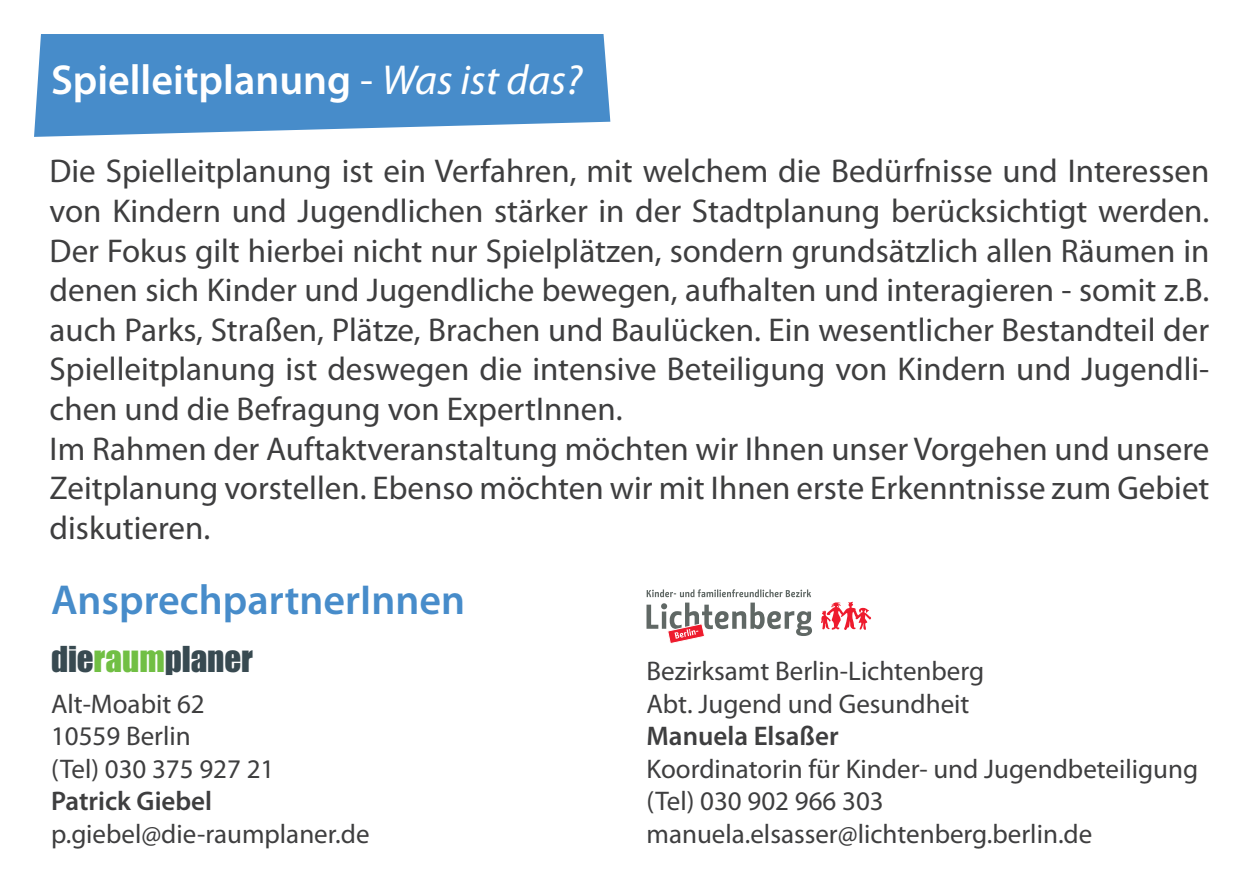
<style>
.page{position:relative;width:1259px;height:893px;background:#fff}
.page>*{position:absolute;margin:0;border:0;box-sizing:border-box;transform-origin:0 0}
.t1{font:600 42px "Myriad Pro";color:#fff}
.t2{font:600 42px "Myriad Pro";color:#478cca}
.t3{font:33px/39.6px "Myriad Pro";color:#3e3e3f}
.t4{font:33px "Impact";letter-spacing:-.005em;color:#384a51}
.t5{font:27px/32.4px "Myriad Pro";color:#3e3e3f}
.t6{font:600 27px "Myriad Pro";color:#3e3e3f}
.s1{font-weight:400}
.s2{font-weight:400;font-style:italic}
.s3{color:#71bf44}
</style>
<div class="page">
<svg style="left:34px;top:34px;width:576px;height:103px;background:#5695ce"></svg>
<svg style="left:646px;top:589px;width:165px;height:8px"></svg>
<svg style="left:646px;top:603px;width:166px;height:41px"></svg>
<svg style="left:821px;top:602px;width:50px;height:28px"></svg>
<p class="t1" style="left:51px;top:53px;width:533px">Spielleitplanung <span class="s1">-</span> <span class="s2">Was ist das?</span></p>
<p class="t3" style="left:50px;top:151px;width:1161px">Die Spielleitplanung ist ein Verfahren, mit welchem die Bedürfnisse und Interessen von Kindern und Jugendlichen stärker in der Stadtplanung berücksichtigt werden.<br>Der Fokus gilt hierbei nicht nur Spielplätzen, sondern grundsätzlich allen Räumen in denen sich Kinder und Jugendliche bewegen, aufhalten und interagieren - somit z.B. auch Parks, Straßen, Plätze, Brachen und Baulücken. Ein wesentlicher Bestandteil der Spielleitplanung ist deswegen die intensive Beteiligung von Kindern und Jugendli&shy;chen und die Befragung von ExpertInnen.<br>Im Rahmen der Auftaktveranstaltung möchten wir Ihnen unser Vorgehen und unsere Zeitplanung vorstellen. Ebenso möchten wir mit Ihnen erste Erkenntnisse zum Gebiet diskutieren.</p>
<p class="t2" style="left:51px;top:574px;width:416px">AnsprechpartnerInnen</p>
<p class="t4" style="left:51px;top:633px;width:203px">die<span class="s3">raum</span>planer</p>
<p class="t5" style="left:51px;top:687px;width:225px">Alt-Moabit 62<br>10559 Berlin<br>(Tel) 030 375 927 21</p>
<p class="t6" style="left:51px;top:784px;width:163px">Patrick Giebel</p>
<p class="t5" style="left:51px;top:817px;width:320px">p.giebel@die-raumplaner.de</p>
<p class="t5" style="left:646px;top:655px;width:339px">Bezirksamt Berlin-Lichtenberg<br>Abt. Jugend und Gesundheit</p>
<p class="t6" style="left:646px;top:719px;width:194px">Manuela Elsaßer</p>
<p class="t5" style="left:646px;top:752px;width:553px">Koordinatorin für Kinder- und Jugendbeteiligung (Tel) 030 902 966 303 manuela.elsasser@lichtenberg.berlin.de</p>
</div>
